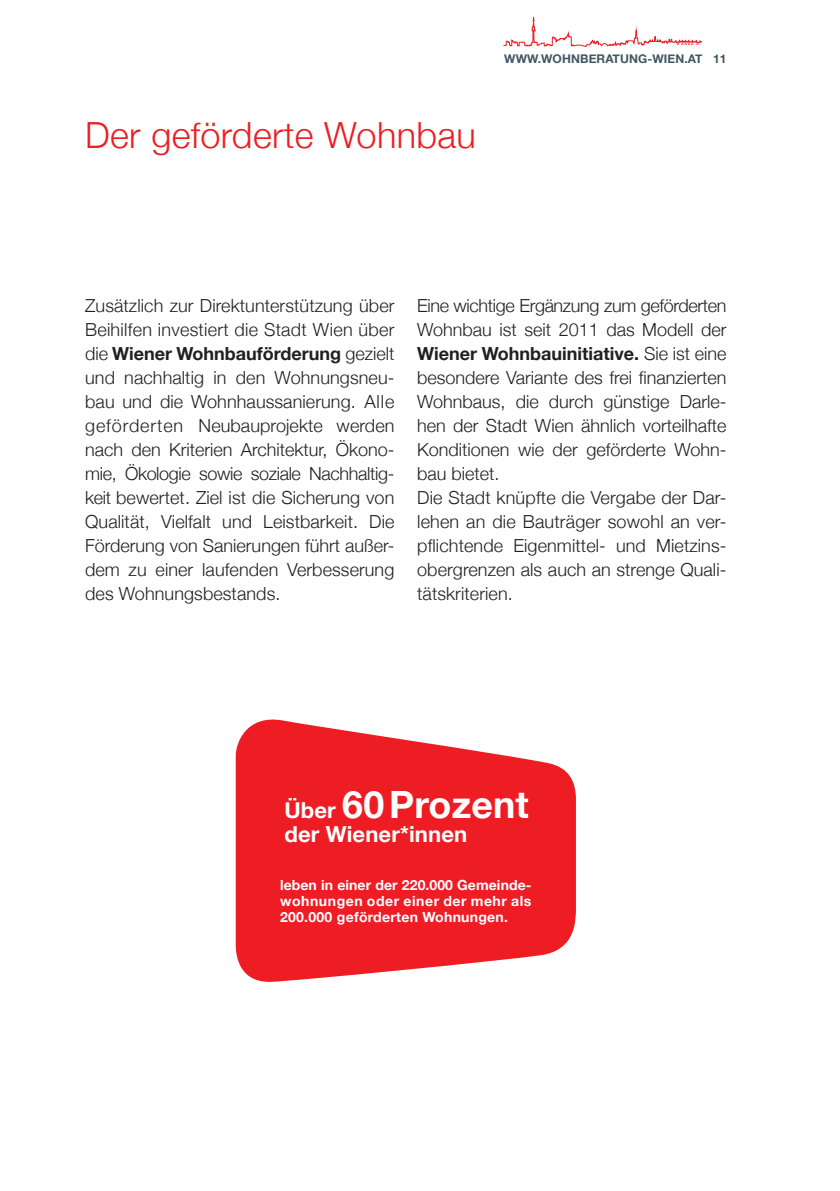
<style>
.page{position:relative;width:840px;height:1191px;background:#fff}
.page>*{position:absolute;margin:0;border:0;box-sizing:border-box;transform-origin:0 0}
.t1{font:700 37.6px "Helvetica Neue";letter-spacing:.005em;color:#fff}
.t2{font:300 36px "Helvetica Neue";letter-spacing:.01em;color:#ee1d23}
.t3{font:700 22px "Helvetica Neue";letter-spacing:.005em;color:#fff}
.t4{font:300 18px/24px "Helvetica Neue";color:#231f20}
.t5{font:700 14px/16px "Helvetica Neue";letter-spacing:.02em;color:#fff;text-align:justify}
.t6{font:700 12px "Helvetica Neue";letter-spacing:.01em;color:#405762}
.s1{font-weight:700}
.s2{font-size:22px}
</style>
<div class="page">
<svg style="left:503px;top:17px;width:199px;height:30px"></svg>
<svg style="left:235px;top:719px;width:341px;height:263px;background:#f04045"></svg>
<h2 class="t2" style="left:85px;top:106px;width:392px">Der geförderte Wohnbau</h2>
<p class="t6" style="left:504px;top:49px;width:224px">WWW.WOHNBERATUNG-WIEN.AT 11</p>
<p class="t4" style="left:85px;top:292px;width:311px;text-align:justify">Zusätzlich zur Direktunterstützung über Beihilfen investiert die Stadt Wien über die <span class="s1">Wiener Wohnbauförderung</span> gezielt und nachhaltig in den Wohnungsneu&shy;bau und die Wohnhaussanierung. Alle geförderten Neubauprojekte werden nach den Kriterien Architektur, Ökono&shy;mie, Ökologie sowie soziale Nachhaltig&shy;keit bewertet. Ziel ist die Sicherung von Qualität, Vielfalt und Leistbarkeit. Die Förderung von Sanierungen führt außer&shy;dem zu einer laufenden Verbesserung des Wohnungsbestands.</p>
<p class="t4" style="left:417px;top:292px;width:311px">Eine wichtige Ergänzung zum geförderten Wohnbau ist seit 2011 das Modell der <span class="s1">Wiener Wohnbauinitiative.</span> Sie ist eine besondere Variante des frei finanzierten Wohnbaus, die durch günstige Darle&shy;hen der Stadt Wien ähnlich vorteilhafte Konditionen wie der geförderte Wohn&shy;bau bietet.<br>Die Stadt knüpfte die Vergabe der Dar&shy;lehen an die Bauträger sowohl an ver&shy;pflichtende Eigenmittel- und Mietzins&shy;obergrenzen als auch an strenge Quali&shy;tätskriterien.</p>
<h1 class="t1" style="left:284px;top:775px;width:246px"><span class="s2">Über</span> 60Prozent</h1>
<p class="t3" style="left:284px;top:817px;width:184px">der Wiener*innen</p>
<p class="t5" style="left:280px;top:877px;width:253px">leben in einer der 220.000 Gemeinde&shy;wohnungen oder einer der mehr als 200.000 geförderten Wohnungen.</p>
</div>
